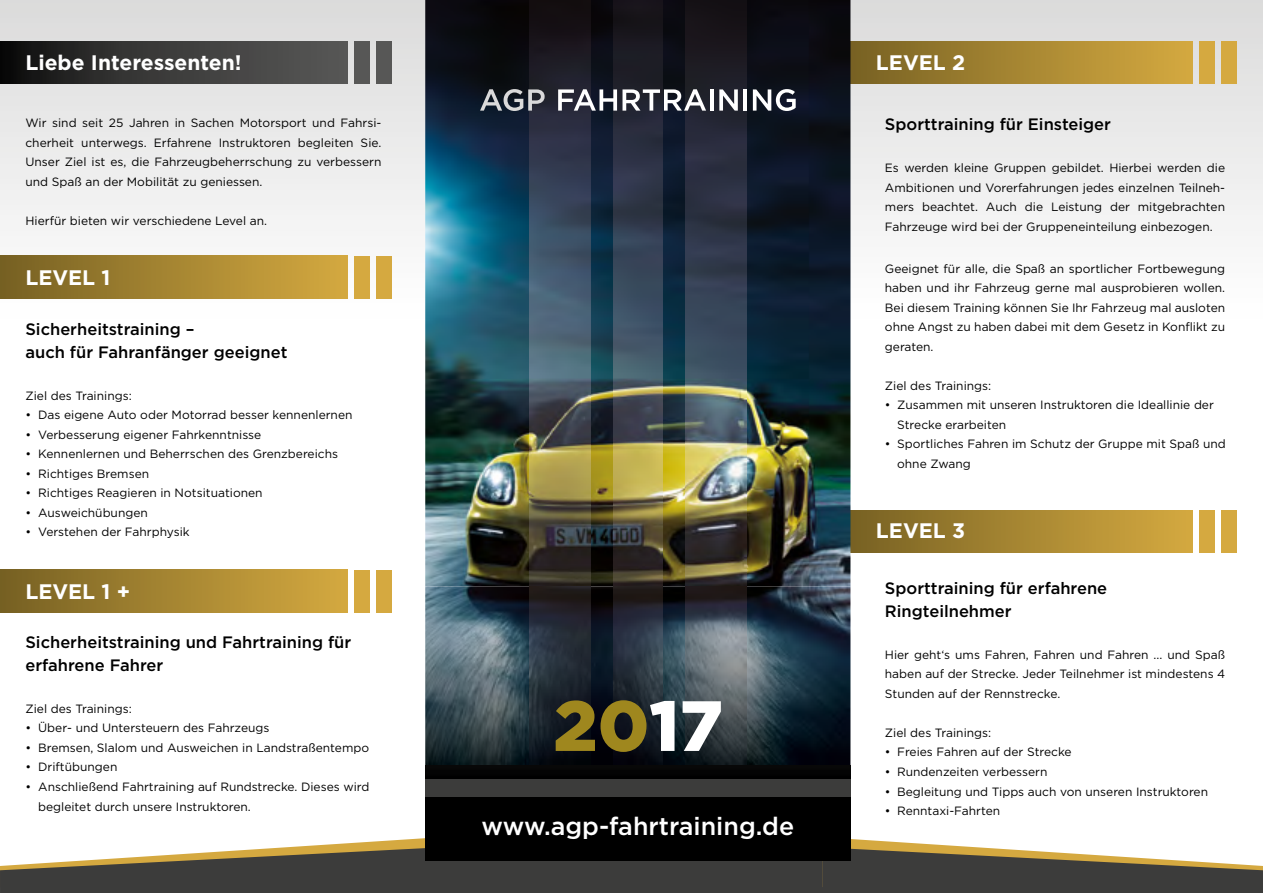
<style>
.page{position:relative;width:1263px;height:893px;background:#fff}
.page>*{position:absolute;margin:0;border:0;box-sizing:border-box;transform-origin:0 0}
.t1{font:900 70.95px "Gotham";color:#9f871e}
.t2{font:500 25.05px "Gotham";color:#fff}
.t3{font:700 21px "Gotham";color:#fff}
.t4{font:500 16.5px/22.5px "Gotham";color:#000}
.t5{font:12px/19.5px "Gotham";color:#000;text-align:justify}
.s1{color:#fff}
</style>
<div class="page">
<div style="left:0;top:0;width:438px;height:322px;background:linear-gradient(to bottom,#dadadb,#fdfcf9)"></div>
<div style="left:825px;top:0;width:438px;height:322px;background:linear-gradient(to bottom,#dbdbdb,#fff)"></div>
<div style="left:840px;top:510px;width:352px;height:43px;background:linear-gradient(to right,#745f24,#d5aa40)"></div>
<div style="left:1199px;top:510px;width:15px;height:43px;background:#d5a940"></div>
<div style="left:1221px;top:510px;width:15px;height:43px;background:#d5a940"></div>
<div style="left:840px;top:41px;width:352px;height:43px;background:linear-gradient(to right,#745f23,#d5aa40)"></div>
<div style="left:1199px;top:41px;width:15px;height:43px;background:#d5a940"></div>
<div style="left:1221px;top:41px;width:15px;height:43px;background:#d5a940"></div>
<img style="left:425px;top:0;width:425px;height:765px">
<img style="left:529px;top:0;width:61px;height:765px">
<img style="left:685px;top:0;width:61px;height:765px">
<img style="left:614px;top:0;width:48px;height:586px">
<div style="left:425px;top:765px;width:425px;height:128px;background:#3c3c3b"></div>
<svg style="left:0;top:838px;width:425px;height:55px"></svg>
<svg style="left:822px;top:837px;width:441px;height:56px"></svg>
<div style="left:425px;top:765px;width:425px;height:13px;background:#040404"></div>
<div style="left:425px;top:797px;width:425px;height:64px;background:#000"></div>
<div style="left:0;top:41px;width:348px;height:43px;background:linear-gradient(to right,#131313,#5d5d5c)"></div>
<div style="left:355px;top:41px;width:15px;height:43px;background:#575756"></div>
<div style="left:376px;top:41px;width:16px;height:43px;background:#575756"></div>
<div style="left:0;top:256px;width:348px;height:42px;background:linear-gradient(to right,#766123,#d5aa40)"></div>
<div style="left:355px;top:256px;width:15px;height:42px;background:#d5a940"></div>
<div style="left:376px;top:256px;width:16px;height:42px;background:#d5a940"></div>
<div style="left:0;top:570px;width:348px;height:42px;background:linear-gradient(to right,#766123,#d5aa40)"></div>
<div style="left:355px;top:570px;width:15px;height:42px;background:#d5a940"></div>
<div style="left:376px;top:570px;width:16px;height:42px;background:#d5a940"></div>
<svg style="left:480px;top:89px;width:65px;height:22px"></svg>
<svg style="left:558px;top:89px;width:148px;height:22px"></svg>
<hr style="left:710px;top:89px;width:4px;height:22px;background:#fff">
<svg style="left:719px;top:89px;width:19px;height:22px"></svg>
<hr style="left:743px;top:89px;width:4px;height:22px;background:#fff">
<svg style="left:753px;top:89px;width:43px;height:22px"></svg>
<h3 class="t3" style="left:25px;top:51px;width:218px">Liebe Interessenten!</h3>
<p class="t5" style="left:25px;top:113px;width:357px">Wir sind seit 25 Jahren in Sachen Motorsport und Fahrsi&shy;cherheit unterwegs. Erfahrene Instruktoren begleiten Sie.<br>Unser Ziel ist es, die Fahrzeugbeherrschung zu verbessern und Spaß an der Mobilität zu geniessen.</p>
<p class="t5" style="left:25px;top:210px;width:243px">Hierfür bieten wir verschiedene Level an.</p>
<h3 class="t3" style="left:25px;top:265px;width:87px">LEVEL 1</h3>
<h3 class="t4" style="left:25px;top:318px;width:263px">Sicherheitstraining –<br>auch für Fahranfänger geeignet</h3>
<p class="t5" style="left:25px;top:386px;width:108px">Ziel des Trainings:</p>
<p class="t5" style="left:25px;top:405px;width:329px">• Das eigene Auto oder Motorrad besser kennenlernen</p>
<p class="t5" style="left:25px;top:425px;width:237px">• Verbesserung eigener Fahrkenntnisse</p>
<p class="t5" style="left:25px;top:444px;width:314px">• Kennenlernen und Beherrschen des Grenzbereichs</p>
<p class="t5" style="left:25px;top:464px;width:125px">• Richtiges Bremsen</p>
<p class="t5" style="left:25px;top:483px;width:239px">• Richtiges Reagieren in Notsituationen</p>
<p class="t5" style="left:25px;top:503px;width:124px">• Ausweichübungen</p>
<p class="t5" style="left:25px;top:522px;width:166px">• Verstehen der Fahrphysik</p>
<h3 class="t3" style="left:25px;top:579px;width:106px">LEVEL 1 +</h3>
<h3 class="t4" style="left:25px;top:631px;width:327px">Sicherheitstraining und Fahrtraining für erfahrene Fahrer</h3>
<p class="t5" style="left:25px;top:699px;width:108px">Ziel des Trainings:</p>
<p class="t5" style="left:25px;top:718px;width:245px">• Über- und Untersteuern des Fahrzeugs</p>
<p class="t5" style="left:25px;top:738px;width:345px">• Bremsen, Slalom und Ausweichen in Landstraßentempo</p>
<p class="t5" style="left:25px;top:757px;width:94px">• Driftübungen</p>
<p class="t5" style="left:38px;top:777px;width:333px;text-indent:-13px">• Anschließend Fahrtraining auf Rundstrecke. Dieses wird begleitet durch unsere Instruktoren.</p>
<h1 class="t1" style="left:553px;top:685px;width:171px">20<span class="s1">17</span></h1>
<h2 class="t2" style="left:481px;top:812px;width:314px">www.agp-fahrtraining.de</h2>
<h3 class="t3" style="left:876px;top:51px;width:91px">LEVEL 2</h3>
<h3 class="t4" style="left:885px;top:113px;width:228px">Sporttraining für Einsteiger</h3>
<p class="t5" style="left:885px;top:158px;width:342px">Es werden kleine Gruppen gebildet. Hierbei werden die Ambitionen und Vorerfahrungen jedes einzelnen Teilneh&shy;mers beachtet. Auch die Leistung der mitgebrachten Fahrzeuge wird bei der Gruppeneinteilung einbezogen.</p>
<p class="t5" style="left:885px;top:259px;width:342px">Geeignet für alle, die Spaß an sportlicher Fortbewegung haben und ihr Fahrzeug gerne mal ausprobieren wollen.<br>Bei diesem Training können Sie Ihr Fahrzeug mal ausloten ohne Angst zu haben dabei mit dem Gesetz in Konflikt zu geraten.</p>
<p class="t5" style="left:885px;top:376px;width:108px">Ziel des Trainings:</p>
<p class="t5" style="left:897px;top:395px;width:318px;text-indent:-12px">• Zusammen mit unseren Instruktoren die Ideallinie der<br>Strecke erarbeiten</p>
<p class="t5" style="left:897px;top:434px;width:330px;text-indent:-12px">• Sportliches Fahren im Schutz der Gruppe mit Spaß und ohne Zwang</p>
<h3 class="t3" style="left:876px;top:519px;width:91px">LEVEL 3</h3>
<h3 class="t4" style="left:885px;top:577px;width:224px">Sporttraining für erfahrene<br>Ringteilnehmer</h3>
<p class="t5" style="left:885px;top:645px;width:342px">Hier geht‘s ums Fahren, Fahren und Fahren ... und Spaß haben auf der Strecke. Jeder Teilnehmer ist mindestens 4<br>Stunden auf der Rennstrecke.</p>
<p class="t5" style="left:885px;top:723px;width:108px">Ziel des Trainings:</p>
<p class="t5" style="left:885px;top:742px;width:188px">• Freies Fahren auf der Strecke</p>
<p class="t5" style="left:885px;top:762px;width:164px">• Rundenzeiten verbessern</p>
<p class="t5" style="left:885px;top:781px;width:325px">• Begleitung und Tipps auch von unseren Instruktoren</p>
<p class="t5" style="left:885px;top:801px;width:117px">• Renntaxi-Fahrten</p>
</div>
